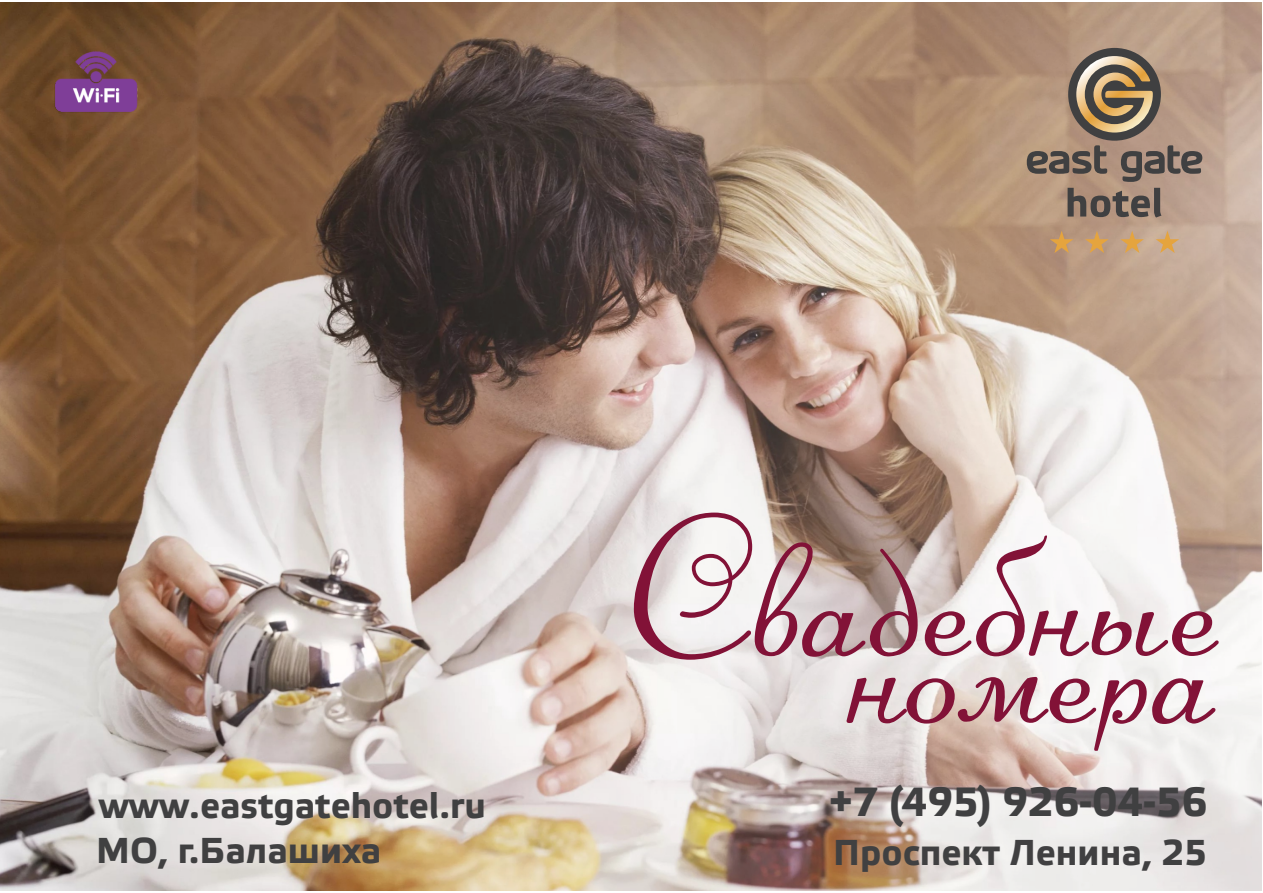
<style>
.page{position:relative;width:1263px;height:893px;background:#fff}
.page>*{position:absolute;margin:0;border:0;box-sizing:border-box;transform-origin:0 0}
.t1{font:195.9px "Augustinascript Cursive";color:#821237}
.t2{font:40.8px "Etelka Bol";color:#404041}
.t3{font:36px "Etelka Bol";color:#404041}
</style>
<div class="page">
<img style="left:0;top:3px;width:1262px;height:887px">
<div style="left:1068px;top:48px;width:93px;height:93px;background:#404041;border-radius:50%"></div>
<svg style="left:1076px;top:56px;width:77px;height:77px"></svg>
<svg style="left:1027px;top:145px;width:175px;height:37px;background:#8a776a"></svg>
<svg style="left:1067px;top:188px;width:94px;height:30px;background:#7e6d62"></svg>
<svg style="left:1050px;top:231px;width:23px;height:22px"></svg>
<svg style="left:1085px;top:231px;width:24px;height:22px"></svg>
<svg style="left:1120px;top:231px;width:24px;height:22px"></svg>
<svg style="left:1156px;top:231px;width:23px;height:22px"></svg>
<img style="left:52px;top:47px;width:90px;height:70px">
<p class="t3" style="left:99px;top:791px;width:389px">www.eastgatehotel.ru</p>
<p class="t3" style="left:96px;top:836px;width:287px">МО, г.Балашиха</p>
<h1 class="t1" style="left:628px;top:468px;width:596px">Свадебные</h1>
<h1 class="t1" style="left:847px;top:535px;width:372px">номера</h1>
<p class="t2" style="left:830px;top:785px;width:379px">+7 (495) 926-04-56</p>
<p class="t3" style="left:833px;top:838px;width:376px">Проспект Ленина, 25</p>
</div>
